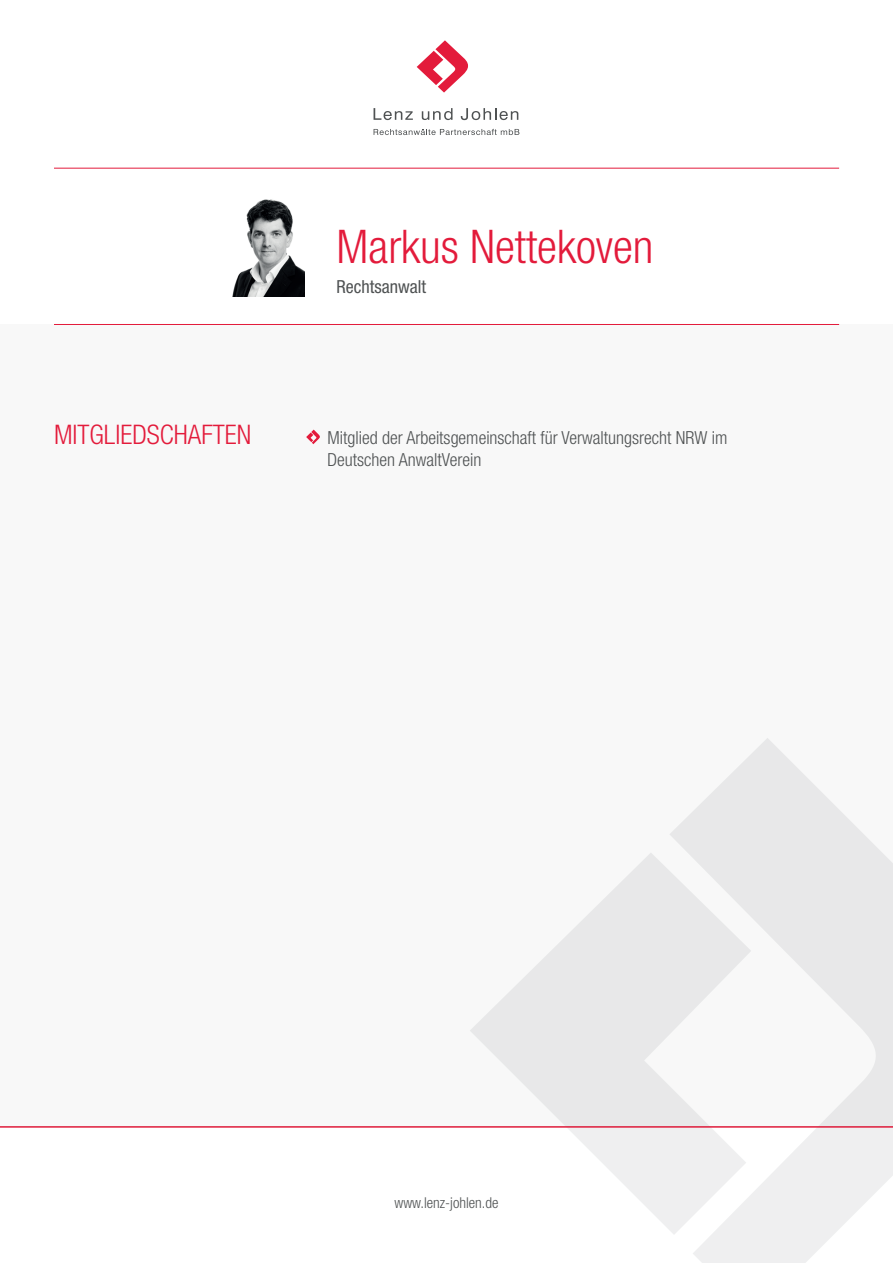
<style>
.page{position:relative;width:893px;height:1263px;background:#fff}
.page>*{position:absolute;margin:0;border:0;box-sizing:border-box;transform-origin:0 0}
.t1{font:300 condensed 46.5px "Helvetica Neue LT Std";color:#e31b3b}
.t2{font:300 condensed 27px "Helvetica Neue LT Std";color:#e31b3b}
.t3{font:300 condensed 18px/21.6px "Helvetica Neue LT Std";color:#4f5253}
.t4{font:condensed 18px "Helvetica Neue LT Std";color:#4f5253}
.t5{font:300 condensed 15px "Helvetica Neue LT Std";color:#4f5253}
</style>
<div class="page">
<svg style="left:0;top:1127px;width:893px;height:136px"></svg>
<div style="left:0;top:324px;width:893px;height:803px;background:linear-gradient(to right,#f9f9f9,#f3f3f4)"></div>
<hr style="left:54px;top:324px;width:785px;height:1px;background:#e31b3b">
<svg style="left:306px;top:430px;width:14px;height:14px"></svg>
<img style="left:232px;top:199px;width:73px;height:98px">
<hr style="left:54px;top:168px;width:785px;height:1px;background:#e31b3b">
<svg style="left:417px;top:40px;width:51px;height:53px"></svg>
<svg style="left:374px;top:108px;width:39px;height:12px"></svg>
<svg style="left:422px;top:108px;width:30px;height:12px"></svg>
<svg style="left:461px;top:108px;width:57px;height:12px"></svg>
<svg style="left:374px;top:129px;width:145px;height:6px"></svg>
<h1 class="t1" style="left:337px;top:220px;width:318px">Markus Nettekoven</h1>
<p class="t4" style="left:337px;top:276px;width:91px">Rechtsanwalt</p>
<h2 class="t2" style="left:54px;top:418px;width:199px">MITGLIEDSCHAFTEN</h2>
<p class="t3" style="left:327px;top:427px;width:402px">Mitglied der Arbeitsgemeinschaft für Verwaltungsrecht NRW im<br>Deutschen AnwaltVerein</p>
<p class="t5" style="left:394px;top:1194px;width:106px">www.lenz-johlen.de</p>
</div>
